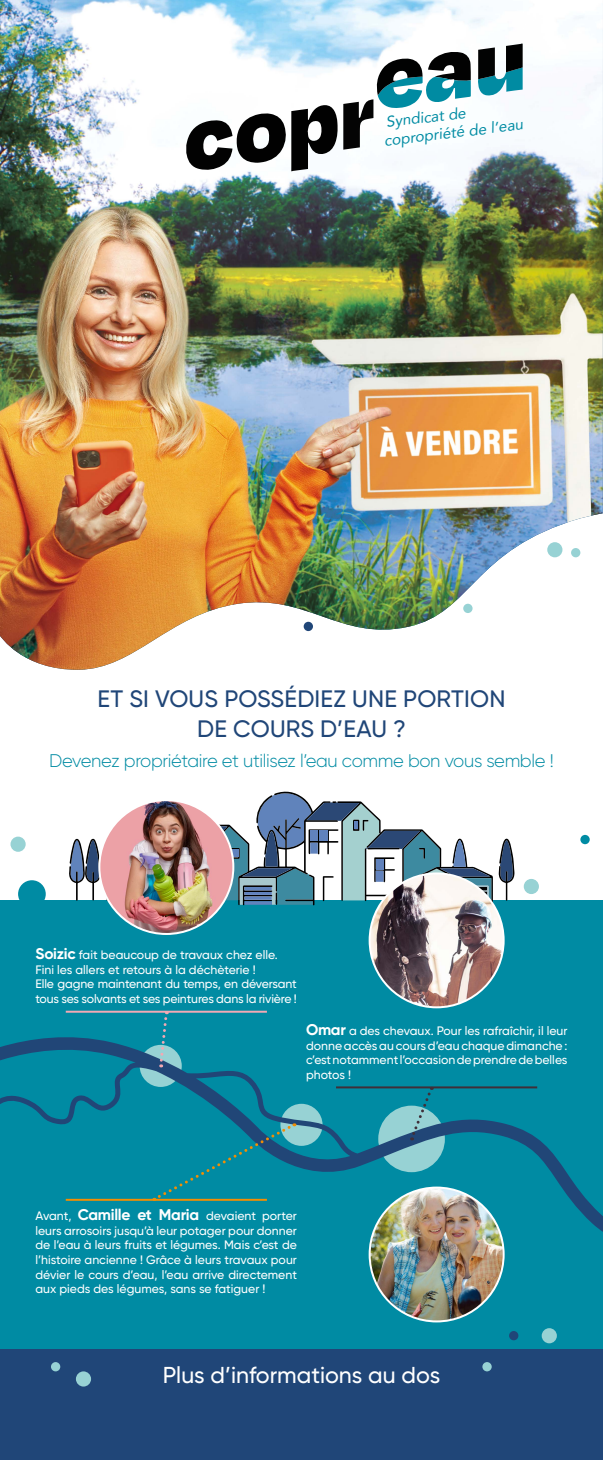
<style>
.page{position:relative;width:603px;height:1460px;background:#fff}
.page>*{position:absolute;margin:0;border:0;box-sizing:border-box;transform-origin:0 0}
.t1{font:500 23.75px/30.1px "Gilroy";letter-spacing:.01em;color:#204678;text-align:center}
.t2{font:500 23px "Gilroy";color:#fff}
.t3{font:300 18.25px "Gilroy";letter-spacing:-.02em;color:#008ba3}
.t4{font:italic 15.25px/18.3px "Avenir";color:#008ba3}
.t5{font:500 12.25px/14.7px "Gilroy";letter-spacing:-.01em;color:#fff;text-align:justify}
.s1{font-weight:700;font-size:15.5px}
</style>
<div class="page">
<div style="left:0;top:900px;width:602px;height:560px;background:#008ba3"></div>
<div style="left:0;top:1349px;width:602px;height:111px;background:#204678"></div>
<div style="left:76px;top:1371px;width:15px;height:15px;background:#98d2d4;border-radius:50%"></div>
<div style="left:18px;top:880px;width:28px;height:28px;background:#008ba3;border-radius:50%"></div>
<div style="left:10px;top:837px;width:16px;height:15px;background:#97d2d4;border-radius:50%"></div>
<div style="left:523px;top:879px;width:15px;height:15px;background:#97d2d4;border-radius:50%"></div>
<div style="left:541px;top:1328px;width:15px;height:15px;background:#97d2d4;border-radius:50%"></div>
<div style="left:509px;top:1331px;width:9px;height:9px;background:#204678;border-radius:50%"></div>
<div style="left:580px;top:835px;width:9px;height:9px;background:#008ba3;border-radius:50%"></div>
<div style="left:51px;top:1362px;width:9px;height:9px;background:#97d2d4;border-radius:50%"></div>
<div style="left:482px;top:1362px;width:9px;height:9px;background:#97d2d4;border-radius:50%"></div>
<img style="left:0;top:0;width:602px;height:670px">
<svg style="left:186px;top:51px;width:284px;height:121px"></svg>
<svg style="left:477px;top:44px;width:45px;height:52px"></svg>
<svg style="left:0;top:1037px;width:602px;height:217px"></svg>
<svg style="left:498px;top:838px;width:16px;height:63px"></svg>
<svg style="left:69px;top:791px;width:423px;height:114px"></svg>
<img style="left:99px;top:800px;width:134px;height:134px;border-radius:67px">
<img style="left:369px;top:873px;width:134px;height:134px;border-radius:67px">
<img style="left:369px;top:1187px;width:134px;height:134px;border-radius:67px">
<hr style="left:66px;top:1011px;width:201px;height:2px;background:#f2a9b4">
<hr style="left:336px;top:1086px;width:201px;height:2px;background:#3f2f39">
<hr style="left:66px;top:1199px;width:201px;height:2px;background:#f18e04">
<svg style="left:158px;top:1012px;width:11px;height:55px"></svg>
<svg style="left:408px;top:1088px;width:25px;height:52px"></svg>
<svg style="left:154px;top:1122px;width:141px;height:79px"></svg>
<p class="t4" style="left:381px;top:113px;width:141px;rotate:-7deg">Syndicat de copropriété de l’eau</p>
<h1 class="t1" style="left:97px;top:684px;width:409px">ET SI VOUS POSSÉDIEZ UNE PORTION<br>DE COURS D’EAU ?</h1>
<h3 class="t3" style="left:49px;top:750px;width:505px">Devenez propriétaire et utilisez l’eau comme bon vous semble !</h3>
<p class="t5" style="left:35px;top:947px;width:263px;text-align:left"><span class="s1">Soizic</span> fait beaucoup de travaux chez elle.<br>Fini les allers et retours à la déchèterie !<br>Elle gagne maintenant du temps, en déversant tous ses solvants et ses peintures dans la rivière !</p>
<p class="t5" style="left:306px;top:1023px;width:263px"><span class="s1">Omar</span> a des chevaux. Pour les rafraîchir, il leur donne accès au cours d’eau chaque dimanche : c’est notamment l’occasion de prendre de belles photos !</p>
<p class="t5" style="left:35px;top:1208px;width:263px">Avant, <span class="s1">Camille et Maria</span> devaient porter leurs arrosoirs jusqu’à leur potager pour donner de l’eau à leurs fruits et légumes. Mais c’est de l’histoire ancienne ! Grâce à leurs travaux pour dévier le cours d’eau, l’eau arrive directement aux pieds des légumes, sans se fatiguer !</p>
<h2 class="t2" style="left:163px;top:1361px;width:279px">Plus d’informations au dos</h2>
</div>
